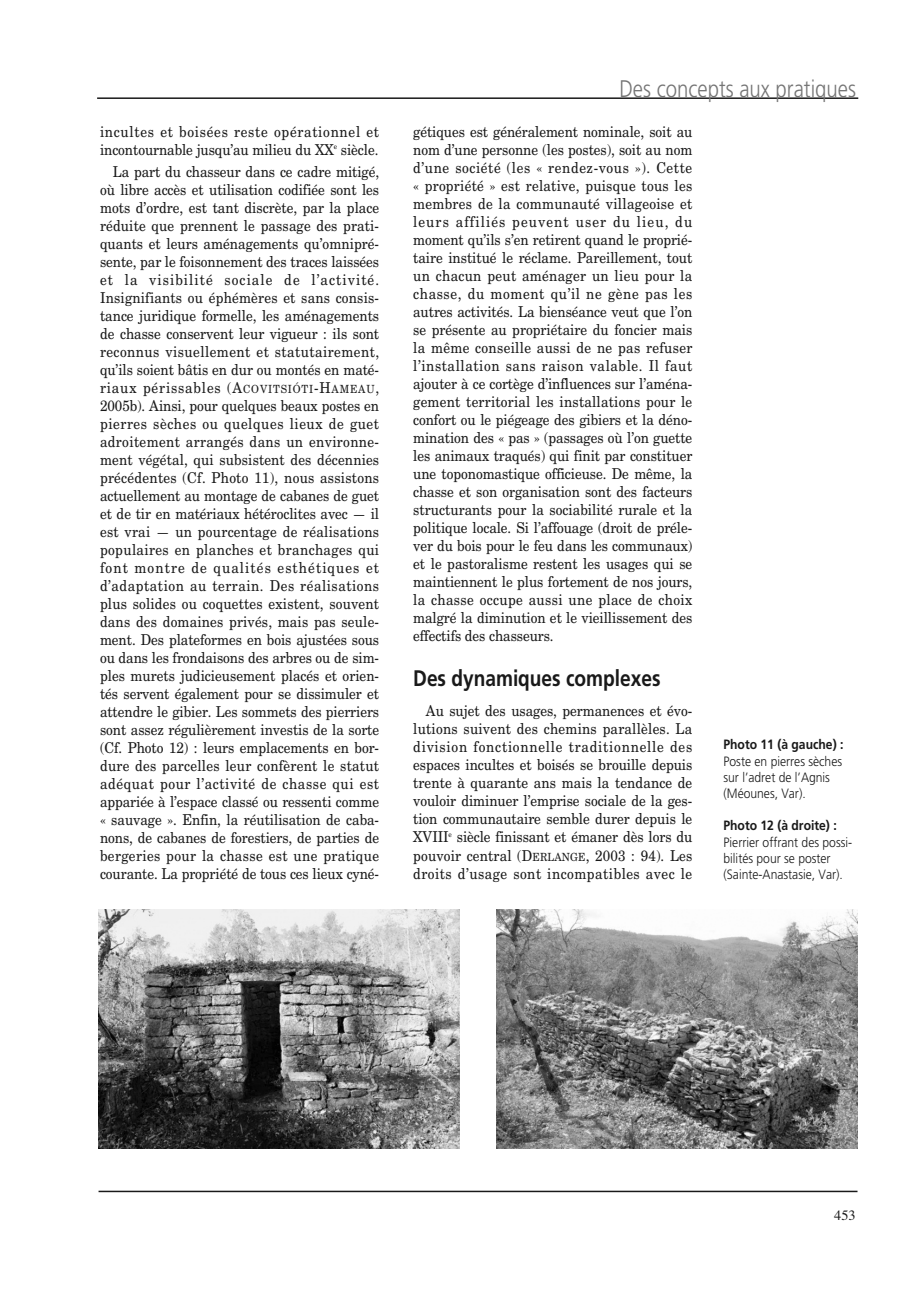
<style>
.page{position:relative;width:920px;height:1290px;background:#fff}
.page>*{position:absolute;margin:0;border:0;box-sizing:border-box;transform-origin:0 0}
.t1{font:300 24px "Frutiger";color:#757575;scale:.85 1}
.t2{font:700 22.5px "Frutiger";color:#191919;scale:.85 1}
.t3{font:15px/18px "New Century Schlbk";letter-spacing:-.005em;color:#191919;text-align:justify;scale:.9 1}
.t4{font:15px/18px "New Century Schlbk";letter-spacing:.025em;color:#191919;scale:.9 1}
.t5{font:14.25px "Times";color:#191919}
.t6{font:300 13.5px/16.2px "Frutiger";color:#191919;scale:.9 1}
.t7{font:700 13.5px "Frutiger";color:#191919;scale:.9 1}
.s1{font-size:11.25px}
</style>
<div class="page">
<hr style="left:99px;top:1191px;width:758px;height:1px;background:#191919">
<hr style="left:97px;top:97px;width:761px;height:2px;background:#191919">
<img style="left:99px;top:909px;width:361px;height:240px">
<img style="left:496px;top:909px;width:361px;height:240px">
<p class="t4" style="left:100px;top:122px;width:312px">incultes et boisées reste opérationnel et incontournable jusqu’au milieu du XX<sup>e</sup> siècle.</p>
<p class="t3" style="left:100px;top:162px;width:312px;text-indent:13px">La part du chasseur dans ce cadre mitigé, où libre accès et utilisation codifiée sont les mots d’ordre, est tant discrète, par la place réduite que prennent le passage des prati&shy;quants et leurs aménagements qu’omnipré&shy;sente, par le foisonnement des traces laissées et la visibilité sociale de l’activité.<br>Insignifiants ou éphémères et sans consis&shy;tance juridique formelle, les aménagements de chasse conservent leur vigueur : ils sont reconnus visuellement et statutairement, qu’ils soient bâtis en dur ou montés en maté&shy;riaux périssables (A<span class="s1">COVITSIÓTI</span>-H<span class="s1">AMEAU</span>, 2005b). Ainsi, pour quelques beaux postes en pierres sèches ou quelques lieux de guet adroitement arrangés dans un environne&shy;ment végétal, qui subsistent des décennies précédentes (Cf. Photo 11), nous assistons actuellement au montage de cabanes de guet et de tir en matériaux hétéroclites avec — il est vrai — un pourcentage de réalisations populaires en planches et branchages qui font montre de qualités esthétiques et d’adaptation au terrain. Des réalisations plus solides ou coquettes existent, souvent dans des domaines privés, mais pas seule&shy;ment. Des plateformes en bois ajustées sous ou dans les frondaisons des arbres ou de sim&shy;ples murets judicieusement placés et orien&shy;tés servent également pour se dissimuler et attendre le gibier. Les sommets des pierriers sont assez régulièrement investis de la sorte (Cf. Photo 12) : leurs emplacements en bor&shy;dure des parcelles leur confèrent le statut adéquat pour l’activité de chasse qui est appariée à l’espace classé ou ressenti comme « sauvage ». Enfin, la réutilisation de caba&shy;nons, de cabanes de forestiers, de parties de bergeries pour la chasse est une pratique courante. La propriété de tous ces lieux cyné-</p>
<h1 class="t1" style="left:619px;top:75px;width:280px">Des concepts aux pratiques</h1>
<p class="t3" style="left:413px;top:122px;width:312px">gétiques est généralement nominale, soit au nom d’une personne (les postes), soit au nom d’une société (les « rendez-vous »). Cette « propriété » est relative, puisque tous les membres de la communauté villageoise et leurs affiliés peuvent user du lieu, du moment qu’ils s’en retirent quand le proprié&shy;taire institué le réclame. Pareillement, tout un chacun peut aménager un lieu pour la chasse, du moment qu’il ne gène pas les autres activités. La bienséance veut que l’on se présente au propriétaire du foncier mais la même conseille aussi de ne pas refuser l’installation sans raison valable. Il faut ajouter à ce cortège d’influences sur l’aména&shy;gement territorial les installations pour le confort ou le piégeage des gibiers et la déno&shy;mination des « pas » (passages où l’on guette les animaux traqués) qui finit par constituer une toponomastique officieuse. De même, la chasse et son organisation sont des facteurs structurants pour la sociabilité rurale et la politique locale. Si l’affouage (droit de préle&shy;ver du bois pour le feu dans les communaux) et le pastoralisme restent les usages qui se maintiennent le plus fortement de nos jours, la chasse occupe aussi une place de choix malgré la diminution et le vieillissement des effectifs des chasseurs.</p>
<h2 class="t2" style="left:413px;top:665px;width:292px">Des dynamiques complexes</h2>
<p class="t3" style="left:413px;top:701px;width:312px;text-indent:13px">Au sujet des usages, permanences et évo&shy;lutions suivent des chemins parallèles. La division fonctionnelle traditionnelle des espaces incultes et boisés se brouille depuis trente à quarante ans mais la tendance de vouloir diminuer l’emprise sociale de la ges&shy;tion communautaire semble durer depuis le XVIII<sup>e</sup> siècle finissant et émaner dès lors du pouvoir central (D<span class="s1">ERLANGE</span>, 2003 : 94). Les droits d’usage sont incompatibles avec le</p>
<p class="t7" style="left:723px;top:737px;width:135px">Photo 11 (à gauche) :</p>
<p class="t6" style="left:723px;top:753px;width:133px">Poste en pierres sèches sur l’adret de l’Agnis (Méounes, Var).</p>
<p class="t7" style="left:723px;top:818px;width:127px">Photo 12 (à droite) :</p>
<p class="t6" style="left:723px;top:834px;width:145px">Pierrier offrant des possi&shy;bilités pour se poster (Sainte-Anastasie, Var).</p>
<p class="t5" style="left:834px;top:1202px;width:23px">453</p>
</div>
